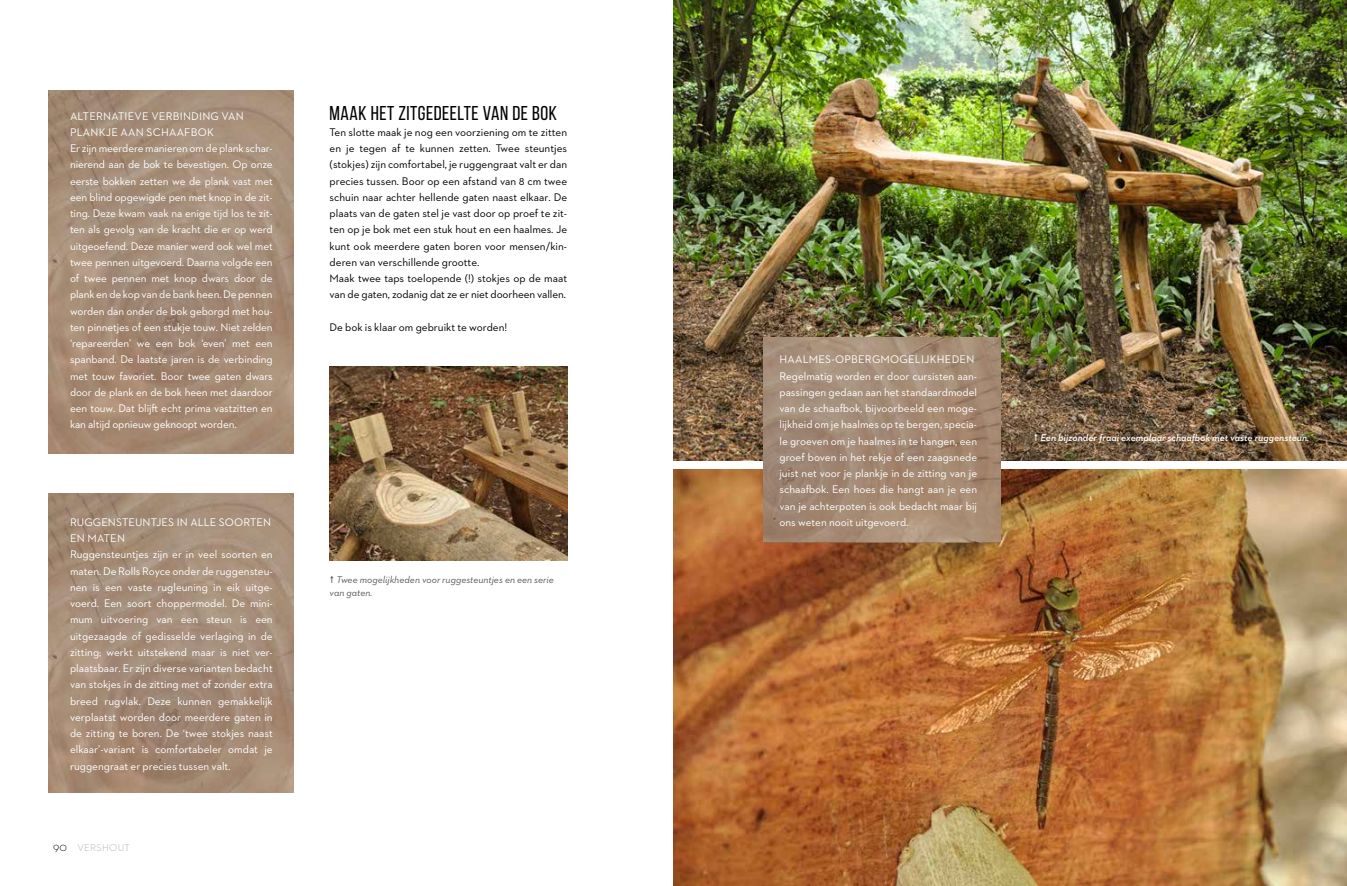
<style>
.page{position:relative;width:1347px;height:886px;background:#fff}
.page>*{position:absolute;margin:0;border:0;box-sizing:border-box;transform-origin:0 0}
.t1{font:20px "Bebas Neue";letter-spacing:.025em;color:#000}
.t2{font:11.25px/16.2px "Neutraface 2 Text";color:#fff}
.t3{font:11.25px/16.2px "Neutraface 2 Text";color:#000}
.t4{font:italic 600 10px "Neutraface 2 Text";color:#fff}
.t5{font:italic 10px/13.8px "Neutraface 2 Text";color:#58585a}
.t6{font:300 10px "Neutraface 2 Text";letter-spacing:.03em;color:#a3a9a5}
.s1{font-size:12.5px;color:#000}
</style>
<div class="page">
<img style="left:49px;top:91px;width:244px;height:363px">
<img style="left:49px;top:493px;width:244px;height:300px">
<img style="left:673px;top:0;width:673px;height:461px">
<img style="left:673px;top:470px;width:673px;height:416px">
<img style="left:763px;top:337px;width:237px;height:205px">
<img style="left:330px;top:366px;width:237px;height:195px">
<svg style="left:1034px;top:434px;width:3px;height:7px"></svg>
<p class="t2" style="left:70px;top:108px;width:204px">ALTERNATIEVE VERBINDING VAN PLANKJE AAN SCHAAFBOK<br>Er zijn meerdere manieren om de plank schar&shy;nierend aan de bok te bevestigen. Op onze eerste bokken zetten we de plank vast met een blind opgewigde pen met knop in de zit&shy;ting. Deze kwam vaak na enige tijd los te zit&shy;ten als gevolg van de kracht die er op werd uitgeoefend. Deze manier werd ook wel met twee pennen uitgevoerd. Daarna volgde een of twee pennen met knop dwars door de plank en de kop van de bank heen. De pennen worden dan onder de bok geborgd met hou&shy;ten pinnetjes of een stukje touw. Niet zelden ‘repareerden’ we een bok ‘even’ met een spanband. De laatste jaren is de verbinding met touw favoriet. Boor twee gaten dwars door de plank en de bok heen met daardoor een touw. Dat blijft echt prima vastzitten en kan altijd opnieuw geknoopt worden.</p>
<p class="t2" style="left:70px;top:514px;width:204px">RUGGENSTEUNTJES IN ALLE SOORTEN EN MATEN<br>Ruggensteuntjes zijn er in veel soorten en maten. De Rolls Royce onder de ruggensteu&shy;nen is een vaste rugleuning in eik uitge&shy;voerd. Een soort choppermodel. De mini&shy;mum uitvoering van een steun is een uitgezaagde of gedisselde verlaging in de zitting; werkt uitstekend maar is niet ver&shy;plaatsbaar. Er zijn diverse varianten bedacht van stokjes in de zitting met of zonder extra breed rugvlak. Deze kunnen gemakkelijk verplaatst worden door meerdere gaten in de zitting te boren. De ‘twee stokjes naast elkaar’-variant is comfortabeler omdat je ruggengraat er precies tussen valt.</p>
<p class="t6" style="left:53px;top:841px;width:78px"><span class="s1">90</span> VERSHOUT</p>
<h1 class="t1" style="left:330px;top:102px;width:229px">MAAK HET ZITGEDEELTE VAN DE BOK</h1>
<p class="t3" style="left:330px;top:124px;width:239px">Ten slotte maak je nog een voorziening om te zitten en je tegen af te kunnen zetten. Twee steuntjes (stokjes) zijn comfortabel, je ruggengraat valt er dan precies tussen. Boor op een afstand van 8 cm twee schuin naar achter hellende gaten naast elkaar. De plaats van de gaten stel je vast door op proef te zit&shy;ten op je bok met een stuk hout en een haalmes. Je kunt ook meerdere gaten boren voor mensen/kin&shy;deren van verschillende grootte.<br>Maak twee taps toelopende (!) stokjes op de maat van de gaten, zodanig dat ze er niet doorheen vallen.</p>
<p class="t3" style="left:330px;top:319px;width:179px">De bok is klaar om gebruikt te worden!</p>
<p class="t5" style="left:330px;top:572px;width:226px;text-indent:7px">Twee mogelijkheden voor ruggesteuntjes en een serie van gaten.</p>
<p class="t2" style="left:779px;top:351px;width:199px">HAALMES-OPBERGMOGELIJKHEDEN Regelmatig worden er door cursisten aan&shy;passingen gedaan aan het standaardmodel van de schaafbok, bijvoorbeeld een moge&shy;lijkheid om je haalmes op te bergen, specia&shy;le groeven om je haalmes in te hangen, een groef boven in het rekje of een zaagsnede juist net voor je plankje in de zitting van je schaafbok. Een hoes die hangt aan je een van je achterpoten is ook bedacht maar bij ons weten nooit uitgevoerd.</p>
<p class="t4" style="left:1040px;top:431px;width:270px">Een bijzonder fraai exemplaar schaafbok met vaste ruggensteun.</p>
</div>
